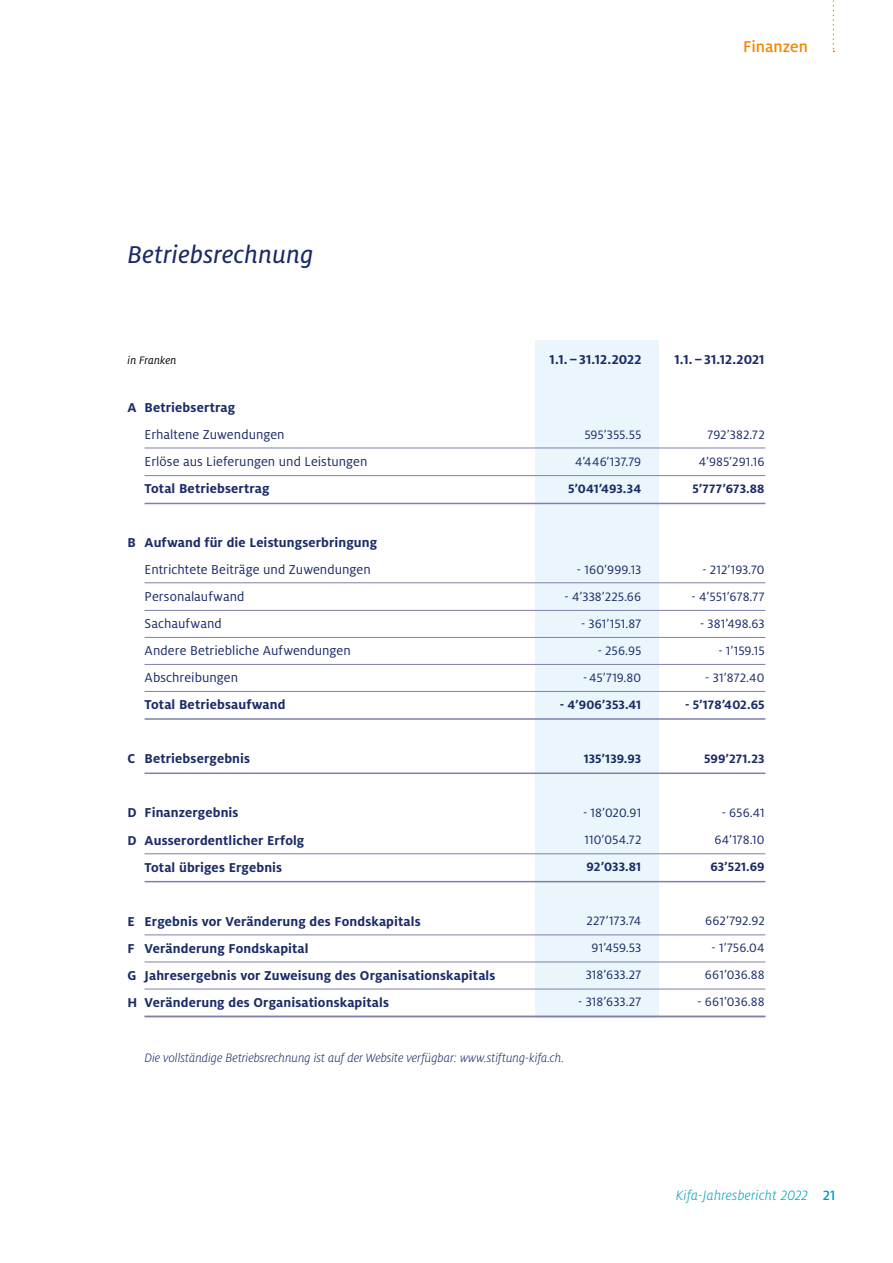
<style>
.page{position:relative;width:893px;height:1263px;background:#fff}
.page>*{position:absolute;margin:0;border:0;box-sizing:border-box;transform-origin:0 0}
.t1{font:27px "Milo Pro Text Ita";letter-spacing:.01em;color:#1a2b68}
.t2{font:500 17.25px "Milo Pro";letter-spacing:.005em;color:#f18700}
.t3{font:italic 300 15px "Milo Pro";letter-spacing:.015em;color:#009dc5}
.t4{font:700 14.25px/27px "Milo Pro";letter-spacing:.01em;color:#1a2b68}
.t5{font:14.25px/27px "Milo Pro";color:#1a2b68}
.t6{font:13.5px/27px "Milo Pro";letter-spacing:.01em;color:#1a2b68;text-align:right}
.t7{font:700 13.5px "Milo Pro";letter-spacing:.01em;color:#1a2b68}
.t8{font:italic 300 13.5px "Milo Pro";letter-spacing:-.005em;color:#1a2b68}
.t9{font:italic 12px "Milo Pro";letter-spacing:.005em;color:#000}
.s1{font-weight:500;font-style:normal}
</style>
<div class="page">
<svg style="left:833px;top:0;width:1px;height:52px"></svg>
<div style="left:535px;top:340px;width:123px;height:677px;background:#eaf6fb"></div>
<hr style="left:145px;top:448px;width:620px;height:1px;background:#7f80ac">
<hr style="left:145px;top:475px;width:620px;height:1px;background:#7f80ac">
<hr style="left:145px;top:582px;width:620px;height:1px;background:#7f80ac">
<hr style="left:145px;top:637px;width:620px;height:1px;background:#7f80ac">
<hr style="left:145px;top:664px;width:620px;height:1px;background:#7f80ac">
<hr style="left:145px;top:691px;width:620px;height:1px;background:#7f80ac">
<hr style="left:145px;top:772px;width:620px;height:2px;background:#7f80ac">
<hr style="left:145px;top:503px;width:620px;height:1px;background:#7f80ac">
<hr style="left:145px;top:718px;width:620px;height:2px;background:#7f80ac">
<hr style="left:145px;top:853px;width:620px;height:1px;background:#7f80ac">
<hr style="left:145px;top:881px;width:620px;height:1px;background:#7f80ac">
<hr style="left:145px;top:935px;width:620px;height:1px;background:#7f80ac">
<hr style="left:145px;top:989px;width:620px;height:1px;background:#7f80ac">
<hr style="left:145px;top:962px;width:620px;height:1px;background:#7f80ac">
<hr style="left:145px;top:1016px;width:620px;height:1px;background:#7f80ac">
<hr style="left:145px;top:610px;width:620px;height:1px;background:#7f80ac">
<p class="t2" style="left:743px;top:37px;width:66px">Finanzen</p>
<h1 class="t1" style="left:128px;top:240px;width:187px">Betriebsrechnung</h1>
<p class="t9" style="left:128px;top:354px;width:50px">in Franken</p>
<p class="t4" style="left:128px;top:394px;width:109px">A Betriebsertrag</p>
<p class="t5" style="left:145px;top:422px;width:224px">Erhaltene Zuwendungen<br>Erlöse aus Lieferungen und Leistungen</p>
<p class="t4" style="left:145px;top:475px;width:127px">Total Betriebsertrag</p>
<p class="t4" style="left:128px;top:529px;width:251px">B Aufwand für die Leistungserbringung</p>
<p class="t5" style="left:145px;top:557px;width:228px">Entrichtete Beiträge und Zuwendungen<br>Personalaufwand<br>Sachaufwand<br>Andere Betriebliche Aufwendungen<br>Abschreibungen</p>
<p class="t4" style="left:145px;top:691px;width:142px">Total Betriebsaufwand</p>
<p class="t4" style="left:128px;top:745px;width:124px">C Betriebsergebnis</p>
<p class="t4" style="left:128px;top:799px;width:112px">D Finanzergebnis</p>
<p class="t4" style="left:128px;top:826px;width:178px">D Ausserordentlicher Erfolg</p>
<p class="t4" style="left:145px;top:853px;width:139px">Total übriges Ergebnis</p>
<p class="t4" style="left:128px;top:907px;width:369px">E Ergebnis vor Veränderung des Fondskapitals<br>F Veränderung Fondskapital<br>G Jahresergebnis vor Zuweisung des Organisationskapitals H Veränderung des Organisationskapitals</p>
<p class="t4" style="left:550px;top:346px;width:93px">1.1.–31.12.2022</p>
<p class="t6" style="left:575px;top:422px;width:68px">595’355.55<br>4’446’137.79</p>
<p class="t7" style="left:568px;top:481px;width:75px">5’041’493.34</p>
<p class="t6" style="left:577px;top:557px;width:66px">- 160’999.13</p>
<p class="t6" style="left:565px;top:584px;width:78px">- 4’338’225.66</p>
<p class="t6" style="left:581px;top:611px;width:62px">- 361’151.87</p>
<p class="t6" style="left:583px;top:638px;width:59px">- 256.95 -45’719.80</p>
<p class="t7" style="left:560px;top:697px;width:83px">- 4’906’353.41</p>
<p class="t7" style="left:584px;top:751px;width:59px">135’139.93</p>
<p class="t6" style="left:583px;top:800px;width:60px;text-align:left">- 18’020.91<br>110’054.72</p>
<p class="t7" style="left:587px;top:859px;width:56px">92’033.81</p>
<p class="t6" style="left:586px;top:908px;width:57px;text-align:center">227’173.74<br>91’459.53<br>318’633.27</p>
<p class="t6" style="left:578px;top:989px;width:65px">- 318’633.27</p>
<p class="t8" style="left:145px;top:1050px;width:421px">Die vollständige Betriebsrechnung ist auf der Website verfügbar: www.stiftung-kifa.ch.</p>
<p class="t4" style="left:675px;top:346px;width:91px">1.1.–31.12.2021</p>
<p class="t6" style="left:699px;top:422px;width:67px">792’382.72<br>4’985’291.16</p>
<p class="t7" style="left:692px;top:481px;width:74px">5’777’673.88</p>
<p class="t6" style="left:702px;top:557px;width:64px">- 212’193.70</p>
<p class="t6" style="left:691px;top:584px;width:75px">- 4’551’678.77</p>
<p class="t6" style="left:700px;top:611px;width:66px">- 381’498.63</p>
<p class="t6" style="left:718px;top:638px;width:48px">- 1’159.15</p>
<p class="t6" style="left:705px;top:665px;width:61px">- 31’872.40</p>
<p class="t7" style="left:685px;top:697px;width:81px">- 5’178’402.65</p>
<p class="t7" style="left:704px;top:751px;width:62px">599’271.23</p>
<p class="t6" style="left:714px;top:800px;width:52px;text-align:center">- 656.41<br>64’178.10</p>
<p class="t7" style="left:710px;top:859px;width:56px">63’521.69</p>
<p class="t6" style="left:705px;top:908px;width:61px">662’792.92</p>
<p class="t6" style="left:705px;top:935px;width:61px;text-align:center">- 1’756.04<br>661’036.88</p>
<p class="t6" style="left:697px;top:989px;width:69px">- 661’036.88</p>
<p class="t3" style="left:676px;top:1187px;width:161px">Kifa-Jahresbericht 2022 <span class="s1">21</span></p>
</div>
